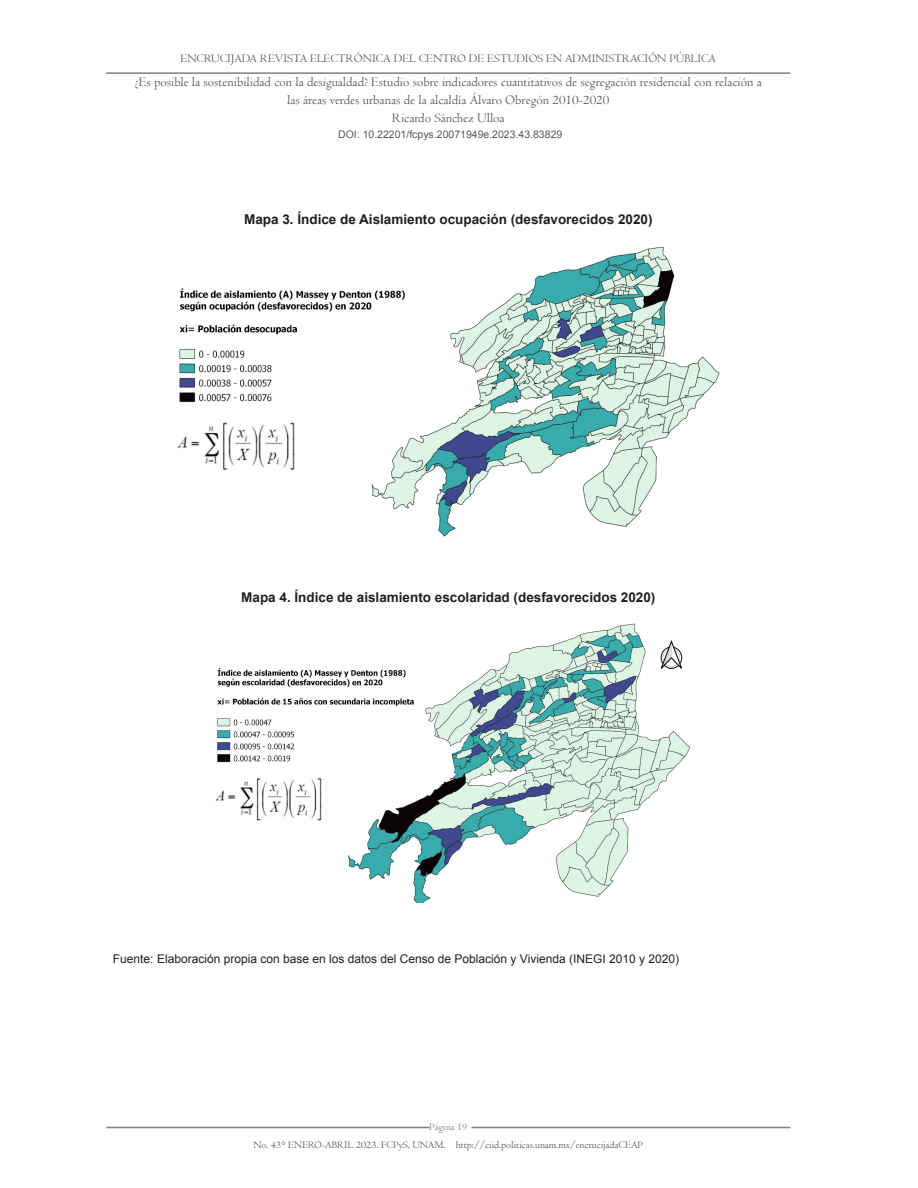
<style>
.page{position:relative;width:918px;height:1188px;background:#fff}
.page>*{position:absolute;margin:0;border:0;box-sizing:border-box;transform-origin:0 0}
.t1{font:13.5px/18px "Centaur";color:#585858;text-align:center}
.t2{font:700 13.5px "Arial";color:#231f20}
.t3{font:12px "Arial";color:#231f20}
.t4{font:12px "Centaur";color:#585858}
.t5{font:10.5px "Centaur";color:#585858}
.t6{font:10.5px "Arial";color:#585858}
.t7{font:10.5px "Centaur";color:#7f7f7f}
</style>
<div class="page">
<hr style="left:106px;top:72px;width:684px;height:2px;background:#7f7f7f">
<hr style="left:106px;top:1127px;width:323px;height:1px;background:#7f7f7f">
<hr style="left:472px;top:1127px;width:318px;height:1px;background:#7f7f7f">
<img style="left:177px;top:246px;width:543px;height:291px">
<img style="left:215px;top:623px;width:475px;height:281px">
<p class="t4" style="left:181px;top:51px;width:537px">ENCRUCIJADA REVISTA ELECTRÓNICA DEL CENTRO DE ESTUDIOS EN ADMINISTRACIÓN PÚBLICA</p>
<p class="t1" style="left:135px;top:73px;width:628px">¿Es posible la sostenibilidad con la desigualdad? Estudio sobre indicadores cuantitativos de segregación residencial con relación a las áreas verdes urbanas de la alcaldía Álvaro Obregón 2010-2020<br>Ricardo Sánchez Ulloa</p>
<p class="t6" style="left:338px;top:128px;width:226px">DOI: 10.22201/fcpys.20071949e.2023.43.83829</p>
<p class="t2" style="left:244px;top:210px;width:410px">Mapa 3. Índice de Aislamiento ocupación (desfavorecidos 2020)</p>
<p class="t2" style="left:241px;top:589px;width:416px">Mapa 4. Índice de aislamiento escolaridad (desfavorecidos 2020)</p>
<p class="t3" style="left:113px;top:951px;width:568px">Fuente: Elaboración propia con base en los datos del Censo de Población y Vivienda (INEGI 2010 y 2020)</p>
<p class="t7" style="left:429px;top:1120px;width:40px">Página 19</p>
<p class="t5" style="left:254px;top:1138px;width:391px">No. 43° ENERO-ABRIL 2023. FCPyS, UNAM. http://ciid.politicas.unam.mx/encrucijadaCEAP</p>
</div>
